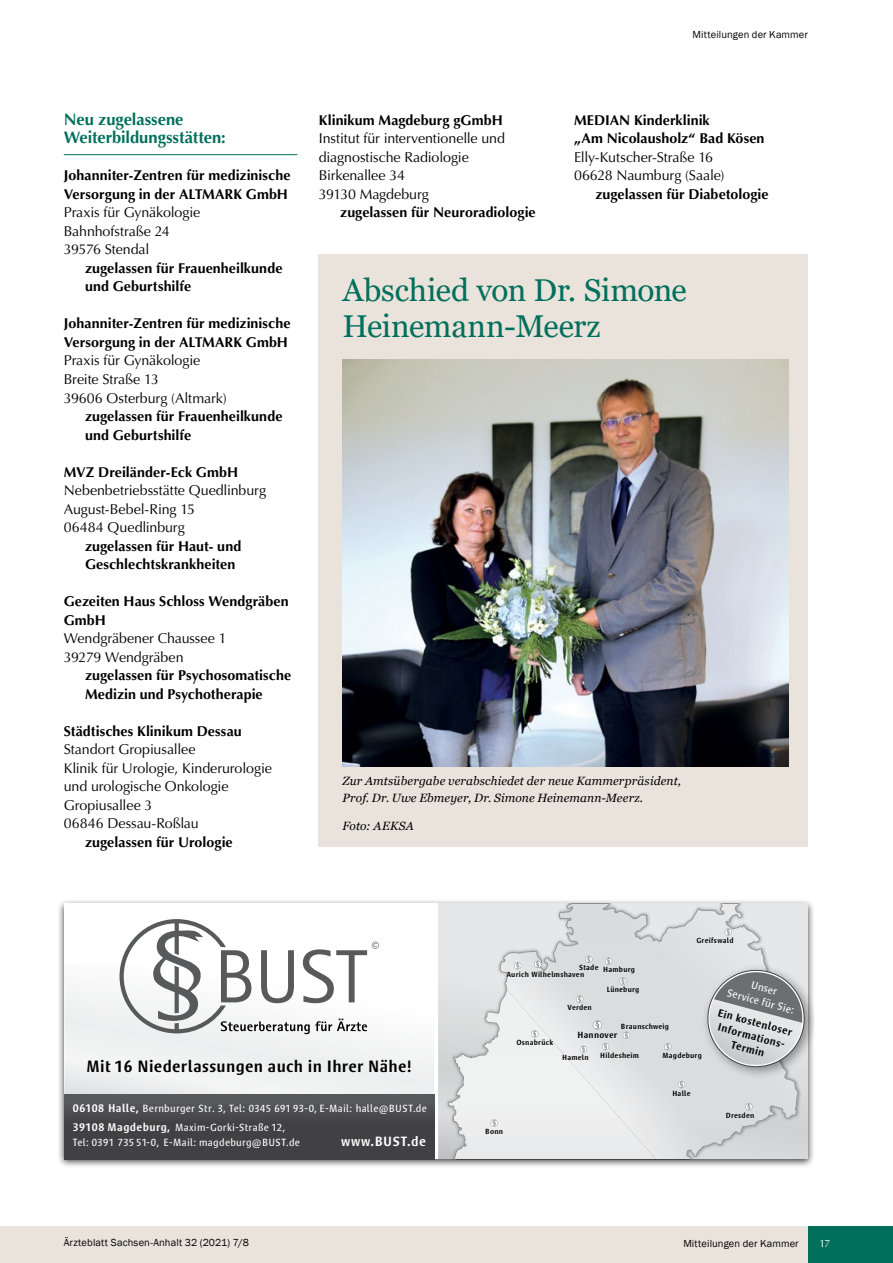
<style>
.page{position:relative;width:893px;height:1263px;background:#fff}
.page>*{position:absolute;margin:0;border:0;box-sizing:border-box;transform-origin:0 0}
.t1{font:31.5px/36px "Georgia";letter-spacing:-.005em;color:#006f5b}
.t2{font:500 16.8px "Satero Sans LT Pro";letter-spacing:.02em;color:#000}
.t3{font:700 16.5px/18.5px "Optima";color:#006f5b}
.t4{font:700 14.25px/18.5px "Optima LT";letter-spacing:.005em;color:#000}
.t5{font:14.25px/18.5px "Optima LT";letter-spacing:-.005em;color:#000}
.t6{font:500 13.65px "Satero Sans LT Pro";letter-spacing:.045em;color:#fff}
.t7{font:italic 12px/16.5px "Georgia";letter-spacing:.01em;color:#000}
.t8{font:500 11.4px "Satero Sans LT Pro";letter-spacing:.04em;color:#fff}
.t9{font:500 10.95px/13.6px "Satero Sans LT Pro";color:#000;text-align:center}
.t10{font:10.95px/13.6px "Satero Sans LT Pro";color:#fff;text-align:center}
.t11{font:10.65px/19px "Satero Sans LT Pro";letter-spacing:.03em;color:#fff}
.t12{font:10.5px "Franklin Gothic";letter-spacing:.01em;color:#000}
.t13{font:10.5px "Optima LT";color:#fff}
.t14{font:500 9.15px "Satero Sans LT Pro";letter-spacing:.03em;color:#000}
.t15{font:500 7.65px "Satero Sans LT Pro";letter-spacing:.03em;color:#000}
.s1{font-weight:400;font-size:10.65px}
.s2{font-weight:500;font-size:11.4px}
</style>
<div class="page">
<div style="left:0;top:1226px;width:893px;height:37px;background:#e9e3dc"></div>
<div style="left:808px;top:1226px;width:85px;height:37px;background:#006f5b"></div>
<hr style="left:64px;top:154px;width:233px;height:1px;background:#006f5b">
<div style="left:319px;top:254px;width:489px;height:593px;background:#e9e3dc"></div>
<div style="left:58px;top:900px;width:756px;height:268px;background:#000;opacity:.75"></div>
<div style="left:64px;top:904px;width:744px;height:255px;background:#fff"></div>
<svg style="left:64px;top:970px;width:370px;height:124px"></svg>
<svg style="left:438px;top:977px;width:370px;height:182px;background:#d5d6d8"></svg>
<svg style="left:448px;top:904px;width:351px;height:255px;background:#e0e1e2"></svg>
<svg style="left:585px;top:956px;width:7px;height:7px"></svg>
<svg style="left:605px;top:958px;width:7px;height:7px"></svg>
<svg style="left:619px;top:978px;width:7px;height:7px"></svg>
<svg style="left:576px;top:996px;width:7px;height:7px"></svg>
<svg style="left:514px;top:962px;width:7px;height:7px"></svg>
<svg style="left:534px;top:961px;width:7px;height:7px"></svg>
<svg style="left:593px;top:1020px;width:9px;height:9px"></svg>
<svg style="left:623px;top:1032px;width:7px;height:7px"></svg>
<svg style="left:602px;top:1043px;width:7px;height:7px"></svg>
<svg style="left:580px;top:1046px;width:7px;height:7px"></svg>
<svg style="left:664px;top:1043px;width:7px;height:7px"></svg>
<svg style="left:725px;top:928px;width:7px;height:8px"></svg>
<svg style="left:678px;top:1081px;width:7px;height:7px"></svg>
<svg style="left:745px;top:1103px;width:7px;height:7px"></svg>
<svg style="left:448px;top:992px;width:58px;height:154px"></svg>
<svg style="left:531px;top:1030px;width:7px;height:7px"></svg>
<div style="left:64px;top:1094px;width:370px;height:65px;background:linear-gradient(to bottom,#555658,#3a383a)"></div>
<svg style="left:120px;top:919px;width:259px;height:115px"></svg>
<div style="left:701px;top:963px;width:113px;height:117px;background:#000;opacity:.4"></div>
<svg style="left:702px;top:964px;width:108px;height:108px;background:#babbbd"></svg>
<img style="left:343px;top:359px;width:445px;height:407px">
<p class="t3" style="left:64px;top:110px;width:163px">Neu zugelassene<br>Weiterbildungsstätten:</p>
<p class="t4" style="left:64px;top:166px;width:228px">Johanniter-Zentren für medizinische<br>Versorgung in der ALTMARK GmbH</p>
<p class="t5" style="left:64px;top:204px;width:138px">Praxis für Gynäkologie<br>Bahnhofstraße 24<br>39576 Stendal</p>
<p class="t4" style="left:85px;top:259px;width:199px">zugelassen für Frauenheilkunde und Geburtshilfe</p>
<p class="t4" style="left:64px;top:315px;width:228px">Johanniter-Zentren für medizinische<br>Versorgung in der ALTMARK GmbH</p>
<p class="t5" style="left:64px;top:352px;width:164px">Praxis für Gynäkologie<br>Breite Straße 13<br>39606 Osterburg (Altmark)</p>
<p class="t4" style="left:85px;top:407px;width:199px">zugelassen für Frauenheilkunde und Geburtshilfe</p>
<p class="t4" style="left:64px;top:463px;width:176px">MVZ Dreiländer-Eck GmbH</p>
<p class="t5" style="left:64px;top:481px;width:204px">Nebenbetriebsstätte Quedlinburg<br>August-Bebel-Ring 15<br>06484 Quedlinburg</p>
<p class="t4" style="left:85px;top:537px;width:158px">zugelassen für Haut- und<br>Geschlechtskrankheiten</p>
<p class="t4" style="left:64px;top:592px;width:226px">Gezeiten Haus Schloss Wendgräben<br>GmbH</p>
<p class="t5" style="left:64px;top:629px;width:164px">Wendgräbener Chaussee 1<br>39279 Wendgräben</p>
<p class="t4" style="left:85px;top:666px;width:208px">zugelassen für Psychosomatische<br>Medizin und Psychotherapie</p>
<p class="t4" style="left:64px;top:722px;width:179px">Städtisches Klinikum Dessau</p>
<p class="t5" style="left:64px;top:740px;width:210px">Standort Gropiusallee<br>Klinik für Urologie, Kinderurologie und urologische Onkologie<br>Gropiusallee 3<br>06846 Dessau-Roßlau</p>
<p class="t4" style="left:85px;top:833px;width:149px">zugelassen für Urologie</p>
<p class="t4" style="left:319px;top:111px;width:185px">Klinikum Magdeburg gGmbH</p>
<p class="t5" style="left:319px;top:130px;width:188px">Institut für interventionelle und diagnostische Radiologie<br>Birkenallee 34<br>39130 Magdeburg</p>
<p class="t4" style="left:340px;top:204px;width:197px">zugelassen für Neuroradiologie</p>
<p class="t12" style="left:692px;top:28px;width:117px">Mitteilungen der Kammer</p>
<p class="t4" style="left:574px;top:111px;width:192px">MEDIAN Kinderklinik<br>„Am Nicolausholz“ Bad Kösen</p>
<p class="t5" style="left:574px;top:148px;width:152px">Elly-Kutscher-Straße 16<br>06628 Naumburg (Saale)</p>
<p class="t4" style="left:595px;top:185px;width:175px">zugelassen für Diabetologie</p>
<h1 class="t1" style="left:343px;top:273px;width:346px">Abschied von Dr. Simone<br>Heinemann-Meerz</h1>
<p class="t7" style="left:343px;top:773px;width:340px">Zur Amtsübergabe verabschiedet der neue Kammerpräsident,<br>Prof. Dr. Uwe Ebmeyer, Dr. Simone Heinemann-Meerz.</p>
<p class="t7" style="left:343px;top:818px;width:73px">Foto: AEKSA</p>
<p class="t15" style="left:696px;top:936px;width:39px">Greifswald</p>
<p class="t2" style="left:87px;top:1056px;width:327px">Mit 16 Niederlassungen auch in Ihrer Nähe!</p>
<p class="t8" style="left:73px;top:1101px;width:83px">06108 Halle, <span class="s1">e</span></p>
<p class="t11" style="left:73px;top:1098px;width:356px;text-indent:70px">B rnburger Str. 3, Tel: 0345 691 93-0, E-Mail: halle@BUST.de<br><span class="s2">39108 Magdeburg,</span> Maxim-Gorki-Straße 12,</p>
<p class="t11" style="left:73px;top:1133px;width:229px">Tel: 0391 735 51-0, E-Mail: magdeburg@BUST.de</p>
<p class="t6" style="left:341px;top:1133px;width:86px">www.BUST.de</p>
<p class="t15" style="left:579px;top:965px;width:57px">Stade Hamburg</p>
<p class="t15" style="left:607px;top:985px;width:34px">Lüneburg</p>
<p class="t15" style="left:568px;top:1003px;width:26px">Verden</p>
<p class="t14" style="left:577px;top:1029px;width:41px">Hannover</p>
<p class="t15" style="left:507px;top:970px;width:79px">Aurich Wilhelmshaven</p>
<p class="t15" style="left:621px;top:1022px;width:50px">Braunschweig</p>
<p class="t15" style="left:516px;top:1038px;width:38px">Osnabrück</p>
<p class="t15" style="left:485px;top:1127px;width:19px">Bonn</p>
<p class="t15" style="left:562px;top:1053px;width:28px">Hameln</p>
<p class="t15" style="left:600px;top:1050px;width:40px">Hildesheim</p>
<p class="t15" style="left:662px;top:1050px;width:41px">Magdeburg</p>
<p class="t15" style="left:672px;top:1088px;width:20px">Halle</p>
<p class="t10" style="left:733px;top:972px;width:70px;rotate:15deg">Unser<br>Service für Sie:</p>
<p class="t9" style="left:720px;top:1006px;width:78px;rotate:15deg">Ein kostenloser<br>Informations-<br>Termin</p>
<p class="t15" style="left:726px;top:1111px;width:30px">Dresden</p>
<p class="t12" style="left:64px;top:1236px;width:187px">Ärzteblatt Sachsen-Anhalt 32 (2021) 7/8</p>
<p class="t13" style="left:819px;top:1237px;width:12px">17</p>
<p class="t12" style="left:683px;top:1237px;width:117px">Mitteilungen der Kammer</p>
</div>
